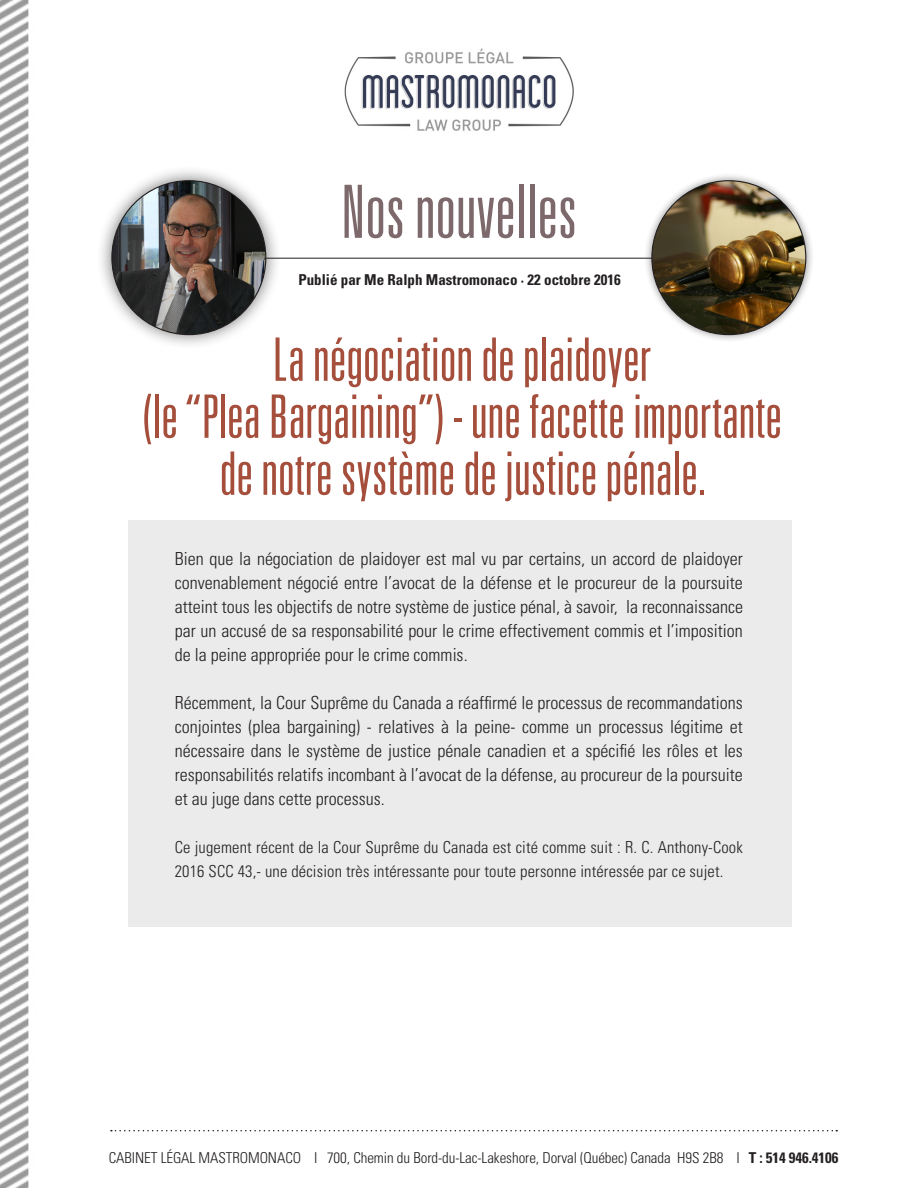
<style>
.page{position:relative;width:918px;height:1188px;background:#fff}
.page>*{position:absolute;margin:0;border:0;box-sizing:border-box;transform-origin:0 0}
.t1{font:300 ultra-condensed 73.5px "Univers";color:#7d696b}
.t2{font:300 ultra-condensed 60px/57px "Univers";color:#a54e3b;text-align:center}
.t3{font:300 condensed 18px/24px "Univers";color:#231f20;text-align:justify}
.t4{font:300 condensed 16.5px/24px "Univers";letter-spacing:.01em;color:#231f20}
.t5{font:300 condensed 15px "Univers";letter-spacing:-.005em;color:#231f20}
.t6{font:700 condensed 15px "Univers";color:#231f20}
.s1{font-weight:700}
</style>
<div class="page">
<img style="left:0;top:0;width:29px;height:780px">
<img style="left:0;top:780px;width:29px;height:408px">
<svg style="left:111px;top:1130px;width:726px;height:1px"></svg>
<div style="left:129px;top:520px;width:663px;height:407px;background:#ebebec"></div>
<hr style="left:264px;top:258px;width:390px;height:1px;background:#231f20">
<div style="left:97px;top:165px;width:184px;height:185px;background:#231f20;opacity:.6"></div>
<img style="left:112px;top:181px;width:154px;height:154px;border-radius:77px">
<div style="left:643px;top:172px;width:171px;height:171px;background:#231f20;opacity:.5"></div>
<img style="left:652px;top:181px;width:154px;height:154px;border-radius:77px">
<img style="left:344px;top:48px;width:230px;height:83px">
<p class="t1" style="left:341px;top:174px;width:238px">Nos nouvelles</p>
<p class="t6" style="left:298px;top:270px;width:324px">Publié par Me Ralph Mastromonaco · 22 octobre 2016</p>
<p class="t2" style="left:273px;top:330px;width:381px">La négociation de plaidoyer</p>
<p class="t2" style="left:142px;top:387px;width:641px">(le “Plea Bargaining”) - une facette importante de notre système de justice pénale.</p>
<p class="t3" style="left:175px;top:547px;width:570px">Bien que la négociation de plaidoyer est mal vu par certains, un accord de plaidoyer convenablement négocié entre l’avocat de la défense et le procureur de la poursuite atteint tous les objectifs de notre système de justice pénal, à savoir, la reconnaissance par un accusé de sa responsabilité pour le crime effectivement commis et l’imposition de la peine appropriée pour le crime commis.</p>
<p class="t3" style="left:175px;top:691px;width:570px">Récemment, la Cour Suprême du Canada a réaffirmé le processus de recommandations conjointes (plea bargaining) - relatives à la peine- comme un processus légitime et nécessaire dans le système de justice pénale canadien et a spécifié les rôles et les responsabilités relatifs incombant à l’avocat de la défense, au procureur de la poursuite et au juge dans cette processus.</p>
<p class="t4" style="left:175px;top:835px;width:570px">Ce jugement récent de la Cour Suprême du Canada est cité comme suit : R. C. Anthony-Cook<br>2016 SCC 43,- une décision très intéressante pour toute personne intéressée par ce sujet.</p>
<p class="t5" style="left:109px;top:1149px;width:731px">CABINET LÉGAL MASTROMONACO I 700, Chemin du Bord-du-Lac-Lakeshore, Dorval (Québec) Canada H9S 2B8 I <span class="s1">T : 514 946.4106</span></p>
</div>
